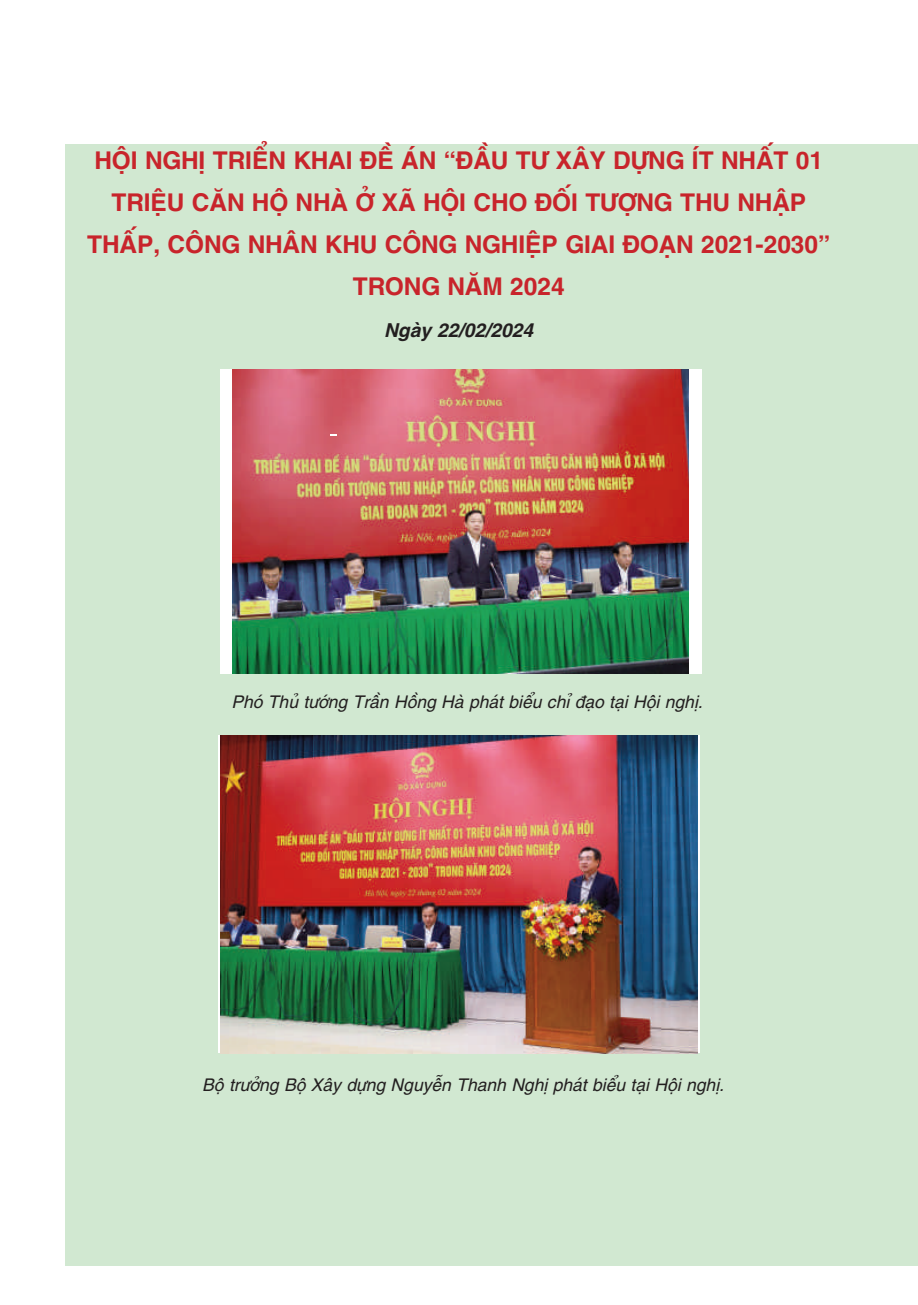
<style>
.page{position:relative;width:918px;height:1305px;background:#fff}
.page>*{position:absolute;margin:0;border:0;box-sizing:border-box;transform-origin:0 0}
.t1{font:700 24.5px/42px "Vn Helv 2";color:#c8242b;text-align:center}
.t2{font:italic 700 19.25px "Vn Helv 2";color:#231f20}
.t3{font:italic 17.5px "Vn Helv 2";color:#231f20}
</style>
<div class="page">
<div style="left:66px;top:144px;width:851px;height:1121px;background:#d1e8d1"></div>
<div style="left:220px;top:370px;width:481px;height:304px;background:#fff"></div>
<img style="left:233px;top:370px;width:456px;height:304px">
<img style="left:221px;top:735px;width:476px;height:318px">
<svg style="left:330px;top:434px;width:7px;height:2px"></svg>
<p class="t1" style="left:87px;top:140px;width:745px">HÖÅI NGHÕ TRIÏÍN KHAI ÀÏÌ AÁN “ÀÊÌU TÛ XÊY DÛÅNG ÑT NHÊËT 01<br>TRIÏÅU CÙN HÖÅ NHAÂÚÃ XAÄHÖÅI CHO ÀÖËI TÛÚÅNG THU NHÊÅP THÊËP, CÖNG NHÊN KHU CÖNG NGHIÏÅP GIAI ÀOAÅN 2021-2030” TRONG NÙM 2024</p>
<p class="t2" style="left:384px;top:319px;width:150px">Ngaây 22/02/2024</p>
<p class="t3" style="left:231px;top:691px;width:473px">Phoá Thuã tûúáng Trêìn Höìng Haâ phaát biïíu chó àaåo taåi Höåi nghõ.</p>
<p class="t3" style="left:202px;top:1075px;width:523px">Böå trûúãng Böå Xêy dûång Nguyïîn Thanh Nghõ phaát biïíu taåi Höåi nghõ.</p>
</div>
